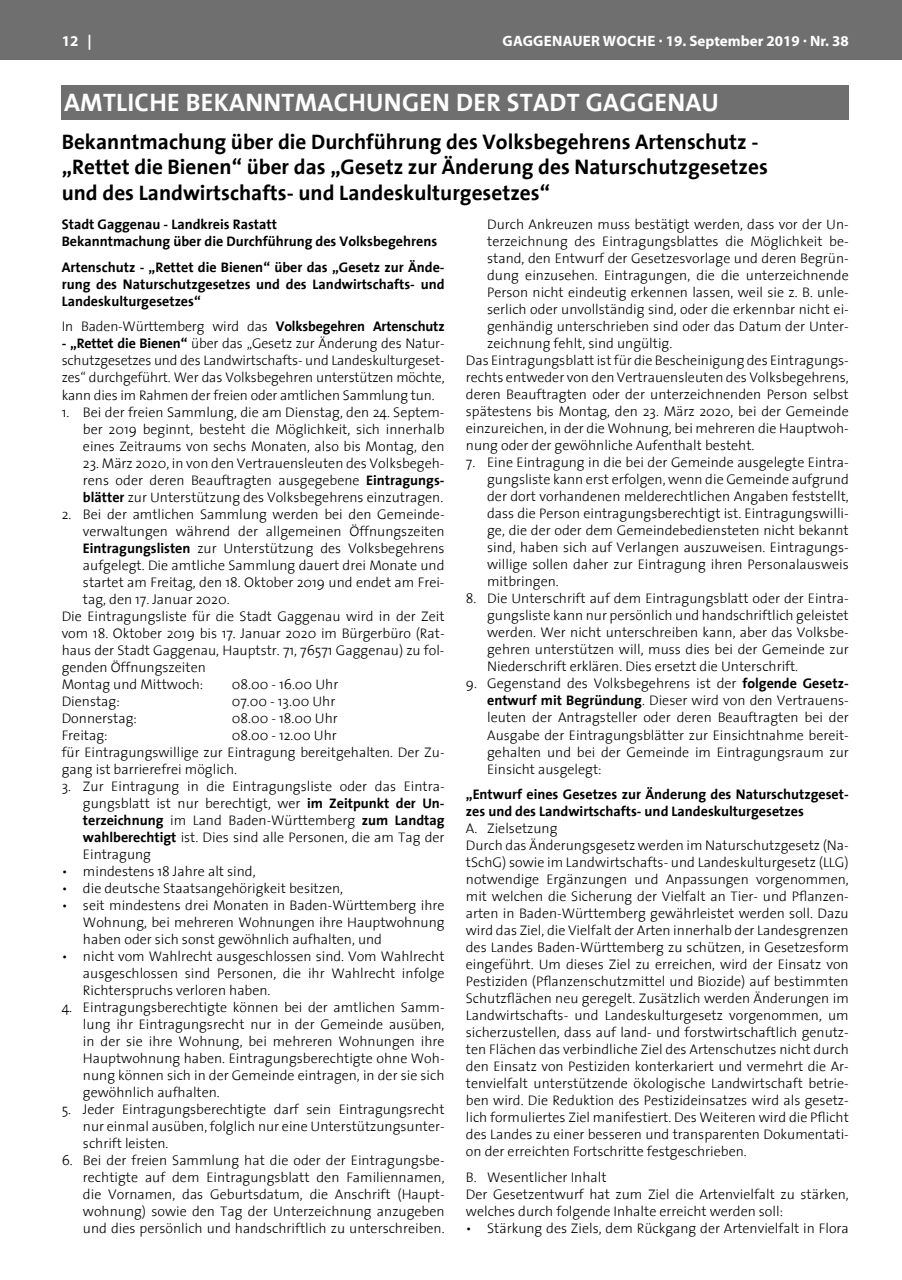
<style>
.page{position:relative;width:902px;height:1280px;background:#fff}
.page>*{position:absolute;margin:0;border:0;box-sizing:border-box;transform-origin:0 0}
.t1{font:700 25.5px "The Sans";letter-spacing:.01em;color:#fff}
.t2{font:700 21.3px/25.5px "The Sans";color:#000}
.t3{font:700 15px "Myriad Pro";color:#fff}
.t4{font:300 14.1px/17px "The Sans";color:#000;text-align:justify}
.t5{font:700 14.1px/17px "The Sans";color:#000}
.s1{font-weight:700}
</style>
<div class="page">
<div style="left:0;top:0;width:901px;height:60px;background:#706f6f"></div>
<div style="left:62px;top:85px;width:786px;height:34px;background:#706f6f"></div>
<p class="t3" style="left:62px;top:31px;width:31px">12 |</p>
<p class="t3" style="left:502px;top:31px;width:348px">GAGG ENAUER WOCHE · 19. SEPTEMBER 2019 · NR. 38</p>
<h1 class="t1" style="left:64px;top:81px;width:656px">AMTLICHE BEKANNTMACHUNGEN DER STADT GAGGENAU</h1>
<h2 class="t2" style="left:62px;top:128px;width:707px">Bekanntmachung über die Durchführung des Volksbegehrens Artenschutz - „Rettet die Bienen“ über das „Gesetz zur Änderung des Naturschutzgesetzes und des Landwirtschafts- und Landeskulturgesetzes“</h2>
<p class="t5" style="left:62px;top:216px;width:377px">Stadt Gaggenau - Landkreis Rastatt<br>Bekanntmachung über die Durchführung des Volksbegehrens</p>
<p class="t5" style="left:62px;top:258px;width:384px;text-align:justify">Artenschutz - „Rettet die Bienen“ über das „Gesetz zur Ände&shy;rung des Naturschutzgesetzes und des Landwirtschafts- und Landeskulturgesetzes“</p>
<p class="t4" style="left:62px;top:318px;width:384px">In Baden-Württemberg wird das <span class="s1">Volksbegehren Artenschutz</span></p>
<p class="t4" style="left:62px;top:335px;width:384px"><span class="s1">- „Rettet die Bienen“</span> über das „Gesetz zur Änderung des Natur&shy;schutzgesetzes und des Landwirtschafts- und Landeskulturgeset&shy;zes“ durchgeführt. Wer das Volksbegehren unterstützen möchte, kann dies im Rahmen der freien oder amtlichen Sammlung tun.</p>
<p class="t4" style="left:83px;top:403px;width:363px;text-indent:-21px">1. Bei der freien Sammlung, die am Dienstag, den 24. Septem&shy;ber 2019 beginnt, besteht die Möglichkeit, sich innerhalb eines Zeitraums von sechs Monaten, also bis Montag, den</p>
<p class="t4" style="left:83px;top:454px;width:363px">23. März 2020, in von den Vertrauensleuten des Volksbegeh&shy;rens oder deren Beauftragten ausgegebene <span class="s1">Eintragungs&shy;blätter</span> zur Unterstützung des Volksbegehrens einzutragen.</p>
<p class="t4" style="left:62px;top:505px;width:384px">2. Bei der amtlichen Sammlung werden bei den Gemeinde-</p>
<p class="t4" style="left:83px;top:522px;width:363px">verwaltungen während der allgemeinen Öffnungszeiten</p>
<p class="t4" style="left:83px;top:539px;width:363px"><span class="s1">Eintragungslisten</span> zur Unterstützung des Volksbegehrens</p>
<p class="t4" style="left:83px;top:556px;width:363px">aufgelegt. Die amtliche Sammlung dauert drei Monate und</p>
<p class="t4" style="left:83px;top:573px;width:363px">startet am Freitag, den 18. Oktober 2019 und endet am Frei-</p>
<p class="t4" style="left:83px;top:590px;width:148px">tag, den 17. Januar 2020.</p>
<p class="t4" style="left:62px;top:607px;width:384px">Die Eintragungsliste für die Stadt Gaggenau wird in der Zeit</p>
<p class="t4" style="left:62px;top:624px;width:384px">vom 18. Oktober 2019 bis 17. Januar 2020 im Bürgerbüro (Rat-</p>
<p class="t4" style="left:62px;top:641px;width:384px">haus der Stadt Gaggenau, Hauptstr. 71, 76571 Gaggenau) zu fol-</p>
<p class="t4" style="left:62px;top:658px;width:146px">genden Öffnungszeiten</p>
<p class="t4" style="left:62px;top:675px;width:143px">Montag und Mittwoch:</p>
<p class="t4" style="left:232px;top:675px;width:108px">08.00 - 16.00 Uhr</p>
<p class="t4" style="left:62px;top:692px;width:60px">Dienstag:</p>
<p class="t4" style="left:232px;top:692px;width:105px">07.00 - 13.00 Uhr</p>
<p class="t4" style="left:62px;top:709px;width:77px">Donnerstag:</p>
<p class="t4" style="left:232px;top:709px;width:107px">08.00 - 18.00 Uhr</p>
<p class="t4" style="left:62px;top:726px;width:47px">Freitag:</p>
<p class="t4" style="left:487px;top:216px;width:363px">Durch Ankreuzen muss bestätigt werden, dass vor der Un-</p>
<p class="t4" style="left:487px;top:233px;width:363px">terzeichnung des Eintragungsblattes die Möglichkeit be-</p>
<p class="t4" style="left:487px;top:250px;width:363px">stand, den Entwurf der Gesetzesvorlage und deren Begrün-</p>
<p class="t4" style="left:487px;top:267px;width:363px">dung einzusehen. Eintragungen, die die unterzeichnende</p>
<p class="t4" style="left:487px;top:284px;width:363px">Person nicht eindeutig erkennen lassen, weil sie z. B. unle-</p>
<p class="t4" style="left:487px;top:301px;width:363px">serlich oder unvollständig sind, oder die erkennbar nicht ei-</p>
<p class="t4" style="left:487px;top:318px;width:363px">genhändig unterschrieben sind oder das Datum der Unter-</p>
<p class="t4" style="left:487px;top:335px;width:187px">zeichnung fehlt, sind ungültig.</p>
<p class="t4" style="left:466px;top:352px;width:384px">Das Eintragungsblatt ist für die Bescheinigung des Eintragungs-</p>
<p class="t4" style="left:466px;top:369px;width:384px">rechts entweder von den Vertrauensleuten des Volksbegehrens,</p>
<p class="t4" style="left:466px;top:386px;width:384px">deren Beauftragten oder der unterzeichnenden Person selbst</p>
<p class="t4" style="left:466px;top:403px;width:384px">spätestens bis Montag, den 23. März 2020, bei der Gemeinde</p>
<p class="t4" style="left:466px;top:420px;width:384px">einzureichen, in der die Wohnung, bei mehreren die Hauptwoh-</p>
<p class="t4" style="left:466px;top:437px;width:290px">nung oder der gewöhnliche Aufenthalt besteht.</p>
<p class="t4" style="left:487px;top:454px;width:363px;text-indent:-21px">7. Eine Eintragung in die bei der Gemeinde ausgelegte Eintra&shy;gungsliste kann erst erfolgen, wenn die Gemeinde aufgrund der dort vorhandenen melderechtlichen Angaben feststellt, dass die Person eintragungsberechtigt ist. Eintragungswilli&shy;ge, die der oder dem Gemeindebediensteten nicht bekannt sind, haben sich auf Verlangen auszuweisen. Eintragungs&shy;willige sollen daher zur Eintragung ihren Personalausweis mitbringen.</p>
<p class="t4" style="left:487px;top:590px;width:363px;text-indent:-21px">8. Die Unterschrift auf dem Eintragungsblatt oder der Eintra&shy;gungsliste kann nur persönlich und handschriftlich geleistet werden. Wer nicht unterschreiben kann, aber das Volksbe&shy;gehren unterstützen will, muss dies bei der Gemeinde zur Niederschrift erklären. Dies ersetzt die Unterschrift.</p>
<p class="t4" style="left:487px;top:675px;width:363px;text-indent:-21px">9. Gegenstand des Volksbegehrens ist der <span class="s1">folgende Gesetz&shy;entwurf mit Begründung</span>. Dieser wird von den Vertrauens&shy;leuten der Antragsteller oder deren Beauftragten bei der Ausgabe der Eintragungsblätter zur Einsichtnahme bereit&shy;gehalten und bei der Gemeinde im Eintragungsraum zur Einsicht ausgelegt:</p>
<p class="t5" style="left:466px;top:785px;width:384px">„Entwurf eines Gesetzes zur Änderung des Naturschutzgeset&shy;zes und des Landwirtschafts- und Landeskulturgesetzes</p>
<p class="t4" style="left:466px;top:819px;width:384px;text-align:left">A. Zielsetzung<br>Durch das Änderungsgesetz werden im Naturschutzgesetz (Na&shy;tSchG) sowie im Landwirtschafts- und Landeskulturgesetz (LLG) notwendige Ergänzungen und Anpassungen vorgenommen, mit welchen die Sicherung der Vielfalt an Tier- und Pflanzen&shy;arten in Baden-Württemberg gewährleistet werden soll. Dazu wird das Ziel, die Vielfalt der Arten innerhalb der Landesgrenzen des Landes Baden-Württemberg zu schützen, in Gesetzesform eingeführt. Um dieses Ziel zu erreichen, wird der Einsatz von Pestiziden (Pflanzenschutzmittel und Biozide) auf bestimmten Schutzflächen neu geregelt. Zusätzlich werden Änderungen im Landwirtschafts- und Landeskulturgesetz vorgenommen, um sicherzustellen, dass auf land- und forstwirtschaftlich genutz&shy;ten Flächen das verbindliche Ziel des Artenschutzes nicht durch den Einsatz von Pestiziden konterkariert und vermehrt die Ar&shy;tenvielfalt unterstützende ökologische Landwirtschaft betrie&shy;ben wird. Die Reduktion des Pestizideinsatzes wird als gesetz&shy;lich formuliertes Ziel manifestiert. Des Weiteren wird die Pflicht des Landes zu einer besseren und transparenten Dokumentati&shy;on der erreichten Fortschritte festgeschrieben.</p>
<p class="t4" style="left:466px;top:1168px;width:384px;text-align:left">B. Wesentlicher Inhalt<br>Der Gesetzentwurf hat zum Ziel die Artenvielfalt zu stärken, welches durch folgende Inhalte erreicht werden soll:</p>
<p class="t4" style="left:466px;top:1219px;width:384px">• Stärkung des Ziels, dem Rückgang der Artenvielfalt in Flora</p>
<p class="t4" style="left:62px;top:726px;width:384px;text-align:left;text-indent:170px">08.00 - 12.00 Uhr<br>für Eintragungswillige zur Eintragung bereitgehalten. Der Zu&shy;gang ist barrierefrei möglich.</p>
<p class="t4" style="left:83px;top:777px;width:363px;text-indent:-21px">3. Zur Eintragung in die Eintragungsliste oder das Eintra&shy;gungsblatt ist nur berechtigt, wer <span class="s1">im Zeitpunkt der Un&shy;terzeichnung</span> im Land Baden-Württemberg <span class="s1">zum Landtag wahlberechtigt</span> ist. Dies sind alle Personen, die am Tag der Eintragung</p>
<p class="t4" style="left:62px;top:862px;width:195px">• mindestens 18 Jahre alt sind,</p>
<p class="t4" style="left:62px;top:879px;width:283px">• die deutsche Staatsangehörigkeit besitzen,</p>
<p class="t4" style="left:83px;top:896px;width:363px;text-indent:-21px">• seit mindestens drei Monaten in Baden-Württemberg ihre Wohnung, bei mehreren Wohnungen ihre Hauptwohnung haben oder sich sonst gewöhnlich aufhalten, und</p>
<p class="t4" style="left:83px;top:947px;width:363px;text-indent:-21px">• nicht vom Wahlrecht ausgeschlossen sind. Vom Wahlrecht ausgeschlossen sind Personen, die ihr Wahlrecht infolge Richterspruchs verloren haben.</p>
<p class="t4" style="left:83px;top:998px;width:363px;text-indent:-21px">4. Eintragungsberechtigte können bei der amtlichen Samm&shy;lung ihr Eintragungsrecht nur in der Gemeinde ausüben, in der sie ihre Wohnung, bei mehreren Wohnungen ihre Hauptwohnung haben. Eintragungsberechtigte ohne Woh&shy;nung können sich in der Gemeinde eintragen, in der sie sich gewöhnlich aufhalten.</p>
<p class="t4" style="left:83px;top:1100px;width:363px;text-indent:-21px">5. Jeder Eintragungsberechtigte darf sein Eintragungsrecht nur einmal ausüben, folglich nur eine Unterstützungsunter&shy;schrift leisten.</p>
<p class="t4" style="left:83px;top:1151px;width:363px;text-indent:-21px">6. Bei der freien Sammlung hat die oder der Eintragungsbe&shy;rechtigte auf dem Eintragungsblatt den Familiennamen, die Vornamen, das Geburtsdatum, die Anschrift (Haupt&shy;wohnung) sowie den Tag der Unterzeichnung anzugeben und dies persönlich und handschriftlich zu unterschreiben.</p>
</div>
